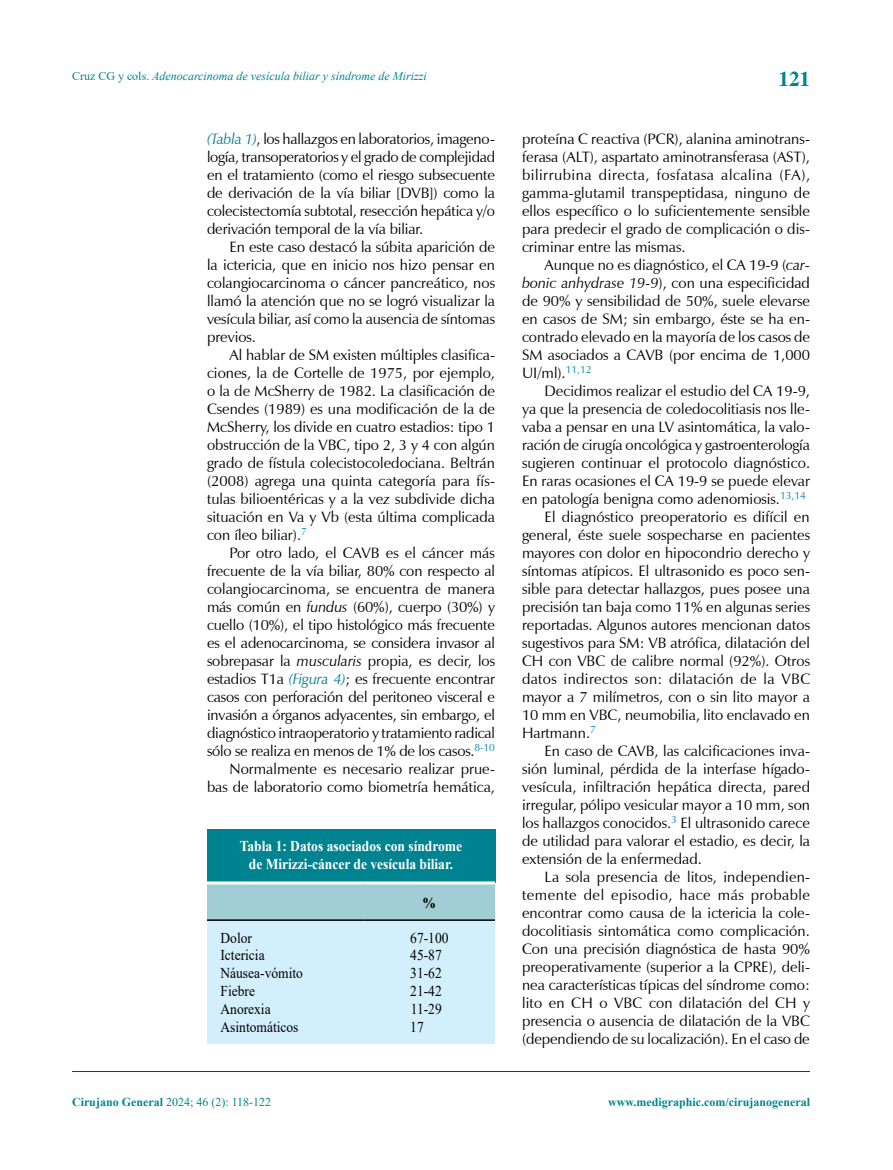
<style>
.page{position:relative;width:893px;height:1170px;background:#fff}
.page>*{position:absolute;margin:0;border:0;box-sizing:border-box;transform-origin:0 0}
.t1{font:700 21px "Times";color:#008390}
.t2{font:15px/18px "Zapf Humanist 601 BT";color:#000;text-align:justify}
.t3{font:15px "Times New Roman";color:#000;scale:.9 1}
.t4{font:700 15px/18px "Times New Roman";color:#fff;text-align:center;scale:.9 1}
.t5{font:15px "Zapf Humanist 601 BT";letter-spacing:.02em;color:#000}
.t6{font:15px "Zapf Humanist 601 BT";letter-spacing:.03em;color:#000}
.t7{font:700 15px "Times New Roman";color:#000;scale:.9 1}
.t8{font:italic 12px "Times New Roman";color:#008390}
.t9{font:700 12px "Times New Roman";color:#008390}
.t10{font:12px "Times New Roman";color:#008390}
.s1{font-style:normal}
.s2{font-style:italic;color:#007c8e}
.s3{font-style:italic}
.s4{font-weight:700}
</style>
<div class="page">
<hr style="left:72px;top:1071px;width:738px;height:1px;background:#2a2a86">
<div style="left:207px;top:829px;width:288px;height:53px;background:#008390"></div>
<svg style="left:207px;top:884px;width:288px;height:160px;background:#c7e6f1"></svg>
<hr style="left:207px;top:881px;width:157px;height:3px;background:#fff">
<hr style="left:364px;top:881px;width:131px;height:3px;background:#fff">
<hr style="left:207px;top:919px;width:157px;height:1px;background:#000">
<hr style="left:364px;top:919px;width:131px;height:1px;background:#000">
<p class="t8" style="left:72px;top:68px;width:356px"><span class="s1">Cruz CG y cols.</span> Adenocarcinoma de vesícula biliar y síndrome de Mirizzi</p>
<p class="t2" style="left:207px;top:129px;width:290px"><span class="s2">(Tabla 1)</span>, los hallazgos en laboratorios, imageno&shy;logía, transoperatorios y el grado de complejidad en el tratamiento (como el riesgo subsecuente de derivación de la vía biliar [DVB]) como la colecistectomía subtotal, resección hepática y/o derivación temporal de la vía biliar.</p>
<p class="t2" style="left:207px;top:237px;width:290px;text-indent:22px">En este caso destacó la súbita aparición de la ictericia, que en inicio nos hizo pensar en colangiocarcinoma o cáncer pancreático, nos llamó la atención que no se logró visualizar la vesícula biliar, así como la ausencia de síntomas previos.</p>
<p class="t2" style="left:207px;top:345px;width:290px;text-indent:22px">Al hablar de SM existen múltiples clasifica&shy;ciones, la de Cortelle de 1975, por ejemplo, o la de McSherry de 1982. La clasificación de Csendes (1989) es una modificación de la de McSherry, los divide en cuatro estadios: tipo 1 obstrucción de la VBC, tipo 2, 3 y 4 con algún grado de fístula colecistocoledociana. Beltrán (2008) agrega una quinta categoría para fís&shy;tulas bilioentéricas y a la vez subdivide dicha situación en Va y Vb (esta última complicada con íleo biliar).<sup>7</sup></p>
<p class="t2" style="left:207px;top:543px;width:290px;text-align:right">Por otro lado, el CAVB es el cáncer más frecuente de la vía biliar, 80% con respecto al colangiocarcinoma, se encuentra de manera más común en <span class="s3">fundus</span> (60%), cuerpo (30%) y cuello (10%), el tipo histológico más frecuente es el adenocarcinoma, se considera invasor al sobrepasar la <span class="s3">muscularis</span> propia, es decir, los estadios T1a <span class="s2">(Figura 4)</span>; es frecuente encontrar casos con perforación del peritoneo visceral e invasión a órganos adyacentes, sin embargo, el diagnóstico intraoperatorio y tratamiento radical sólo se realiza en menos de 1% de los casos.<sup>8-10<br></sup>Normalmente es necesario realizar prue&shy;bas de laboratorio como biometría hemática,</p>
<p class="t4" style="left:240px;top:836px;width:249px">Tabla 1: Datos asociados con síndrome de Mirizzi-cáncer de vesícula biliar.</p>
<p class="t7" style="left:423px;top:892px;width:16px">%</p>
<p class="t3" style="left:220px;top:926px;width:36px">Dolor</p>
<p class="t3" style="left:410px;top:926px;width:44px">67-100</p>
<p class="t3" style="left:220px;top:944px;width:51px">Ictericia</p>
<p class="t3" style="left:410px;top:944px;width:36px">45-87</p>
<p class="t3" style="left:220px;top:962px;width:93px">Náusea-vómito</p>
<p class="t3" style="left:410px;top:962px;width:36px">31-62</p>
<p class="t3" style="left:220px;top:980px;width:40px">Fiebre</p>
<p class="t3" style="left:410px;top:980px;width:36px">21-42</p>
<p class="t3" style="left:220px;top:998px;width:57px">Anorexia</p>
<p class="t3" style="left:411px;top:998px;width:36px">11-29</p>
<p class="t3" style="left:220px;top:1016px;width:88px">Asintomáticos</p>
<p class="t3" style="left:410px;top:1016px;width:16px">17</p>
<h1 class="t1" style="left:778px;top:67px;width:33px">121</h1>
<p class="t2" style="left:522px;top:129px;width:290px">proteína C reactiva (PCR), alanina aminotrans&shy;ferasa (ALT), aspartato aminotransferasa (AST), bilirrubina directa, fosfatasa alcalina (FA), gamma-glutamil transpeptidasa, ninguno de ellos específico o lo suficientemente sensible para predecir el grado de complicación o dis&shy;criminar entre las mismas.</p>
<p class="t2" style="left:522px;top:255px;width:290px;text-indent:22px">Aunque no es diagnóstico, el CA 19-9 (<span class="s3">car&shy;bonic anhydrase 19-9</span>), con una especificidad de 90% y sensibilidad de 50%, suele elevarse en casos de SM; sin embargo, éste se ha en&shy;contrado elevado en la mayoría de los casos de SM asociados a CAVB (por encima de 1,000<br>UI/ml).<sup>11,12</sup></p>
<p class="t2" style="left:544px;top:381px;width:267px">Decidimos realizar el estudio del CA 19-9,</p>
<p class="t2" style="left:522px;top:399px;width:290px">ya que la presencia de coledocolitiasis nos lle-</p>
<p class="t2" style="left:522px;top:417px;width:290px">vaba a pensar en una LV asintomática, la valo-</p>
<p class="t2" style="left:522px;top:435px;width:289px">ración de cirugía oncológica y gastroenterología</p>
<p class="t2" style="left:522px;top:453px;width:290px">sugieren continuar el protocolo diagnóstico.</p>
<p class="t2" style="left:522px;top:471px;width:290px">En raras ocasiones el CA 19-9 se puede elevar</p>
<p class="t2" style="left:522px;top:489px;width:285px">en patología benigna como adenomiosis.<sup>13,14</sup></p>
<p class="t2" style="left:544px;top:507px;width:267px">El diagnóstico preoperatorio es difícil en</p>
<p class="t2" style="left:522px;top:525px;width:290px">general, éste suele sospecharse en pacientes</p>
<p class="t2" style="left:522px;top:543px;width:290px">mayores con dolor en hipocondrio derecho y</p>
<p class="t2" style="left:522px;top:561px;width:290px">síntomas atípicos. El ultrasonido es poco sen-</p>
<p class="t2" style="left:522px;top:579px;width:290px">sible para detectar hallazgos, pues posee una</p>
<p class="t2" style="left:522px;top:597px;width:290px">precisión tan baja como 11% en algunas series</p>
<p class="t2" style="left:522px;top:615px;width:290px">reportadas. Algunos autores mencionan datos</p>
<p class="t2" style="left:522px;top:633px;width:289px">sugestivos para SM: VB atrófica, dilatación del</p>
<p class="t2" style="left:522px;top:651px;width:289px">CH con VBC de calibre normal (92%). Otros</p>
<p class="t5" style="left:522px;top:669px;width:290px">datos indirectos son: dilatación de la VBC</p>
<p class="t2" style="left:522px;top:687px;width:290px">mayor a 7 milímetros, con o sin lito mayor a</p>
<p class="t2" style="left:522px;top:705px;width:290px">10 mm en VBC, neumobilia, lito enclavado en</p>
<p class="t2" style="left:522px;top:723px;width:75px">Hartmann.<sup>7</sup></p>
<p class="t2" style="left:544px;top:741px;width:267px">En caso de CAVB, las calcificaciones inva-</p>
<p class="t2" style="left:522px;top:759px;width:290px">sión luminal, pérdida de la interfase hígado-</p>
<p class="t2" style="left:522px;top:777px;width:290px">vesícula, infiltración hepática directa, pared</p>
<p class="t2" style="left:522px;top:795px;width:290px">irregular, pólipo vesicular mayor a 10 mm, son</p>
<p class="t2" style="left:522px;top:813px;width:290px">los hallazgos conocidos.<sup>3</sup> El ultrasonido carece</p>
<p class="t2" style="left:522px;top:831px;width:290px">de utilidad para valorar el estadio, es decir, la</p>
<p class="t2" style="left:522px;top:849px;width:181px">extensión de la enfermedad.</p>
<p class="t2" style="left:545px;top:867px;width:267px">La sola presencia de litos, independien-</p>
<p class="t6" style="left:522px;top:885px;width:290px">temente del episodio, hace más probable</p>
<p class="t2" style="left:522px;top:903px;width:289px">encontrar como causa de la ictericia la cole-</p>
<p class="t2" style="left:522px;top:921px;width:289px">docolitiasis sintomática como complicación.</p>
<p class="t2" style="left:522px;top:939px;width:290px">Con una precisión diagnóstica de hasta 90%</p>
<p class="t2" style="left:522px;top:957px;width:289px">preoperativamente (superior a la CPRE), deli-</p>
<p class="t2" style="left:522px;top:975px;width:290px">nea características típicas del síndrome como:</p>
<p class="t2" style="left:522px;top:993px;width:290px">lito en CH o VBC con dilatación del CH y</p>
<p class="t2" style="left:522px;top:1011px;width:290px">presencia o ausencia de dilatación de la VBC</p>
<p class="t2" style="left:522px;top:1029px;width:289px">(dependiendo de su localización). En el caso de</p>
<p class="t10" style="left:72px;top:1093px;width:201px"><span class="s4">Cirujano General</span> 2024; 46 (2): 118-122</p>
<p class="t9" style="left:608px;top:1093px;width:203px">www.medigraphic.com/cirujanogeneral</p>
</div>
